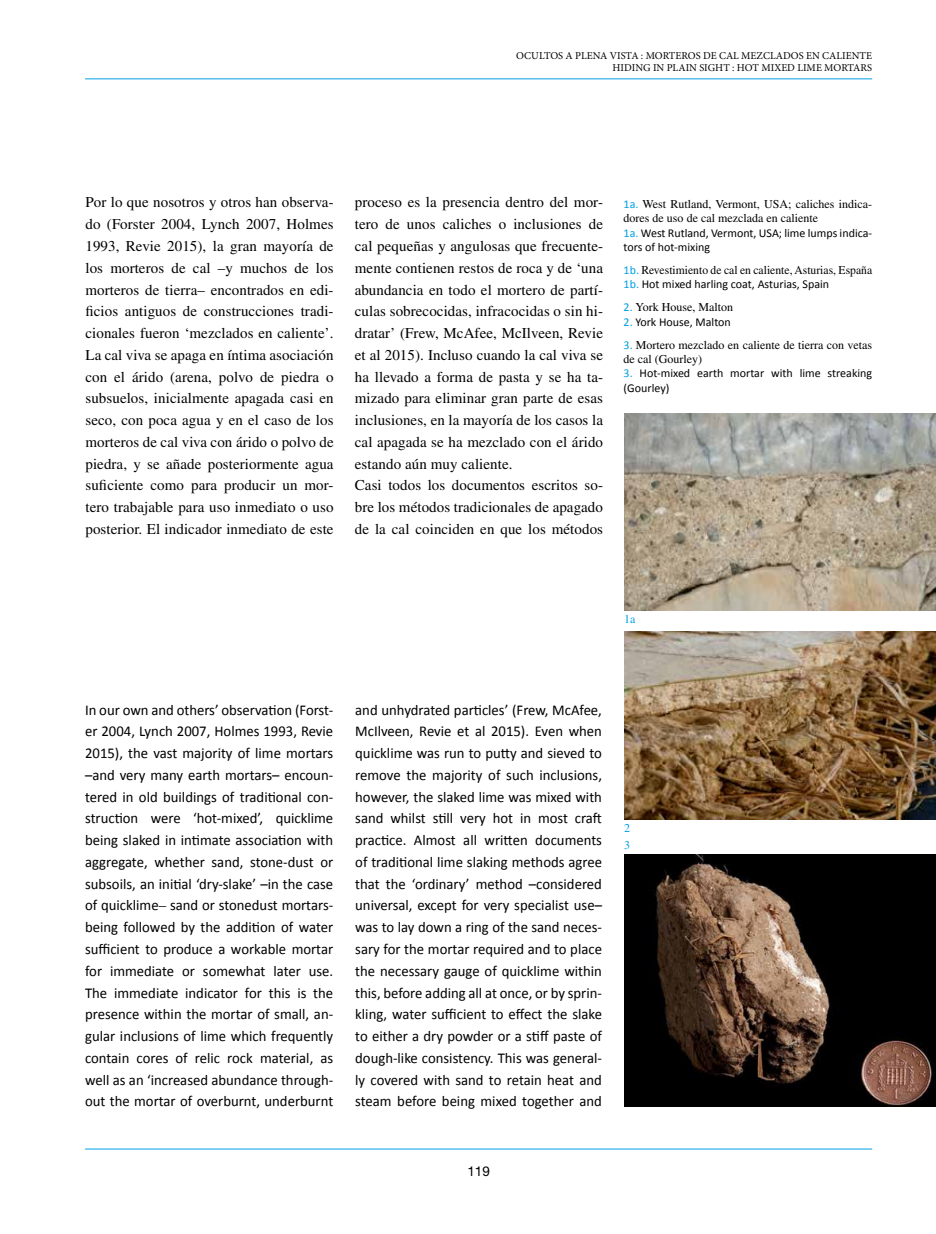
<style>
.page{position:relative;width:936px;height:1234px;background:#fff}
.page>*{position:absolute;margin:0;border:0;box-sizing:border-box;transform-origin:0 0}
.t1{font:15px/21.8px "Calibri";color:#000;text-align:justify}
.t2{font:15px/21.8px "Times LT Std";letter-spacing:.005em;color:#000;text-align:justify}
.t3{font:13.5px "Helvetica Neue LT Std";color:#000}
.t4{font:12px/14.4px "Times LT Std";color:#000}
.t5{font:12px/14.4px "Calibri";color:#000}
.t6{font:12px "Times LT Std";color:#009fe3}
.t7{font:10.5px/12.6px "Minion Pro";color:#000;text-align:right}
.s1{font-family:"Calibri";color:#009fe3}
.s2{color:#009fe3}
.s3{font-family:"Times LT Std"}
</style>
<div class="page">
<hr style="left:85px;top:1148px;width:787px;height:1px;background:#009fe3">
<hr style="left:85px;top:79px;width:787px;height:1px;background:#009fe3">
<img style="left:624px;top:413px;width:311px;height:197px">
<img style="left:624px;top:631px;width:311px;height:188px">
<img style="left:624px;top:854px;width:311px;height:252px">
<p class="t7" style="left:516px;top:49px;width:357px">OCULTOS A PLENA VISTA : MORTEROS DE CAL MEZCLADOS EN CALIENTE<br>HIDING IN PLAIN SIGHT : HOT MIXED LIME MORTARS</p>
<p class="t2" style="left:85px;top:191px;width:250px">Por lo que nosotros y otros han observa&shy;do (Forster 2004, Lynch 2007, Holmes 1993, Revie 2015), la gran mayoría de los morteros de cal –y muchos de los morteros de tierra– encontrados en edi&shy;ficios antiguos de construcciones tradi&shy;cionales fueron ‘mezclados en caliente’.<br>La cal viva se apaga en íntima asociación con el árido (arena, polvo de piedra o subsuelos, inicialmente apagada casi en seco, con poca agua y en el caso de los morteros de cal viva con árido o polvo de piedra, y se añade posteriormente agua suficiente como para producir un mor&shy;tero trabajable para uso inmediato o uso posterior. El indicador inmediato de este</p>
<p class="t2" style="left:355px;top:191px;width:250px;text-align:left">proceso es la presencia dentro del mor&shy;tero de unos caliches o inclusiones de cal pequeñas y angulosas que frecuente&shy;mente contienen restos de roca y de ‘una abundancia en todo el mortero de partí&shy;culas sobrecocidas, infracocidas o sin hi&shy;dratar’ (Frew, McAfee, McIlveen, Revie et al 2015). Incluso cuando la cal viva se ha llevado a forma de pasta y se ha ta&shy;mizado para eliminar gran parte de esas inclusiones, en la mayoría de los casos la cal apagada se ha mezclado con el árido estando aún muy caliente.<br>Casi todos los documentos escritos so&shy;bre los métodos tradicionales de apagado de la cal coinciden en que los métodos</p>
<p class="t4" style="left:623px;top:196px;width:250px"><span class="s1">1a.</span> West Rutland, Vermont, USA; caliches indica&shy;dores de uso de cal mezclada en caliente</p>
<p class="t5" style="left:623px;top:225px;width:250px"><span class="s2">1a.</span> West Rutland, Vermont, USA; lime lumps indica&shy;tors of hot-mixing</p>
<p class="t4" style="left:623px;top:262px;width:250px"><span class="s1">1b.</span> Revestimiento de cal en caliente, Asturias, España</p>
<p class="t5" style="left:623px;top:277px;width:207px"><span class="s2">1b.</span> Hot mixed harling coat, Asturias, Spain</p>
<p class="t4" style="left:623px;top:300px;width:111px"><span class="s1">2.</span> York House, Malton</p>
<p class="t5" style="left:623px;top:314px;width:109px"><span class="s2">2.</span> York House, Malton</p>
<p class="t4" style="left:623px;top:337px;width:250px"><span class="s1">3.</span> Mortero mezclado en caliente de tierra con vetas de cal (Gourley)</p>
<p class="t5" style="left:623px;top:366px;width:250px"><span class="s2">3.</span> Hot-mixed earth mortar with lime streaking (Gourley)</p>
<p class="t6" style="left:624px;top:612px;width:13px">1a</p>
<p class="t1" style="left:85px;top:698px;width:250px">In our own and others’ observation (Forst&shy;er 2004, Lynch 2007, Holmes 1993, Revie 2015), the vast majority of lime mortars –and very many earth mortars– encoun&shy;tered in old buildings of traditional con&shy;struction were ‘hot-mixed’, quicklime being slaked in intimate association with aggregate, whether sand, stone-dust or subsoils, an initial ‘dry-slake’ –in the case of quicklime<span class="s3">–</span> sand or stonedust mortars&shy;being followed by the addition of water sufficient to produce a workable mortar for immediate or somewhat later use.<br>The immediate indicator for this is the presence within the mortar of small, an&shy;gular inclusions of lime which frequently contain cores of relic rock material, as well as an ‘increased abundance through&shy;out the mortar of overburnt, underburnt</p>
<p class="t1" style="left:355px;top:698px;width:248px">and unhydrated particles’ (Frew, McAfee, McIlveen, Revie et al 2015). Even when quicklime was run to putty and sieved to remove the majority of such inclusions, however, the slaked lime was mixed with sand whilst still very hot in most craft practice. Almost all written documents of traditional lime slaking methods agree that the ‘ordinary’ method –considered universal, except for very specialist use– was to lay down a ring of the sand neces&shy;sary for the mortar required and to place the necessary gauge of quicklime within this, before adding all at once, or by sprin&shy;kling, water sufficient to effect the slake to either a dry powder or a stiff paste of dough-like consistency. This was general&shy;ly covered with sand to retain heat and steam before being mixed together and</p>
<p class="t6" style="left:624px;top:821px;width:7px">2</p>
<p class="t6" style="left:624px;top:838px;width:7px">3</p>
<p class="t3" style="left:467px;top:1162px;width:24px">119</p>
</div>
